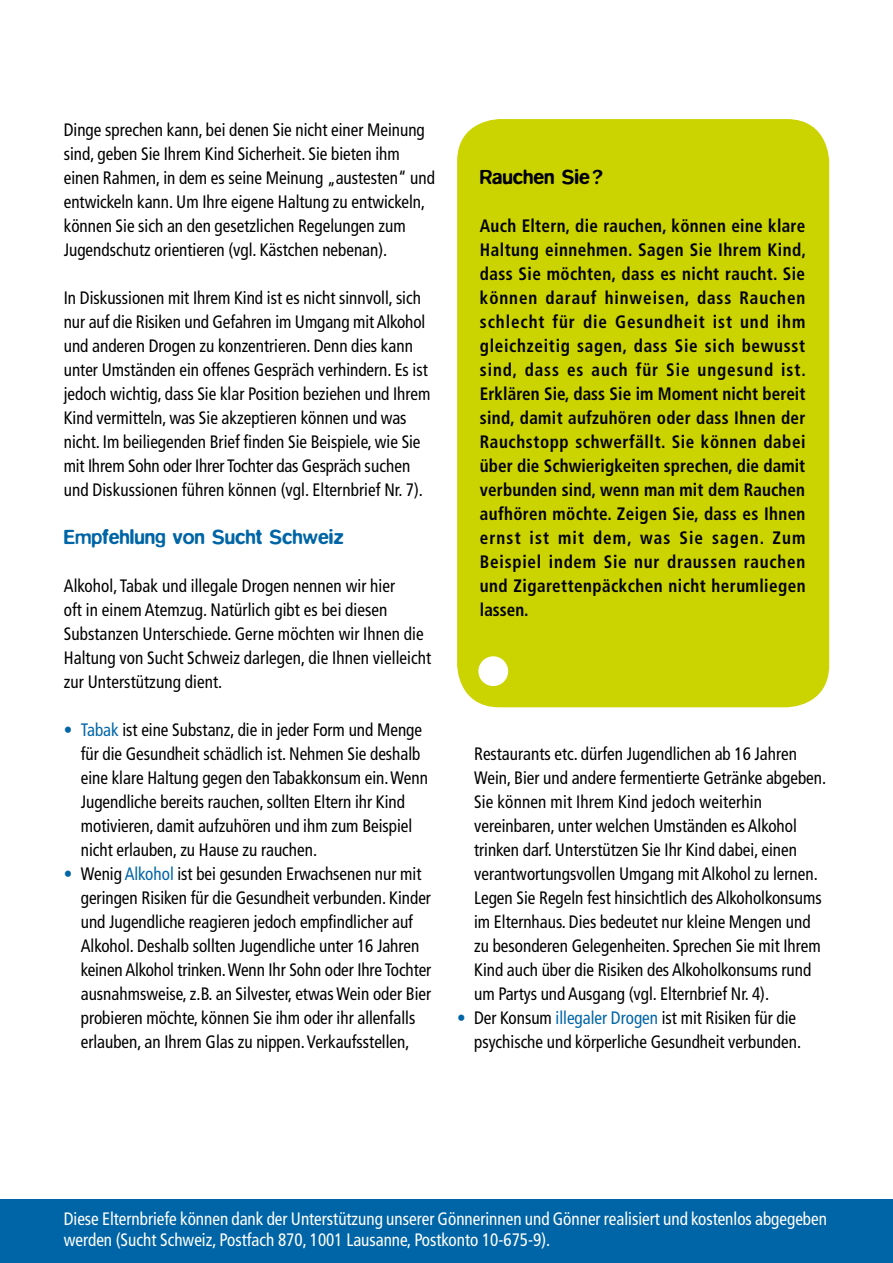
<style>
.page{position:relative;width:893px;height:1263px;background:#fff}
.page>*{position:absolute;margin:0;border:0;box-sizing:border-box;transform-origin:0 0}
.t1{font:500 21px "Blur";color:#0065a6;scale:.95 1}
.t2{font:500 21px "Blur";color:#000;scale:.95 1}
.t3{font:condensed 18px/24px "Frutiger";color:#000;scale:.95 1}
.t4{font:700 condensed 18px/24px "Frutiger";letter-spacing:.025em;color:#000;text-align:justify;scale:.95 1}
.t5{font:condensed 18px/21px "Frutiger";color:#fff;scale:.95 1}
.s1{color:#0065a6}
</style>
<div class="page">
<div style="left:0;top:1199px;width:893px;height:64px;background:#0065a6"></div>
<div style="left:457px;top:119px;width:372px;height:588px;background:#cbd300;border-radius:43px"></div>
<div style="left:478px;top:656px;width:30px;height:30px;background:#fff;border-radius:50%"></div>
<p class="t3" style="left:64px;top:118px;width:392px">Dinge sprechen kann, bei denen Sie nicht einer Meinung sind, geben Sie Ihrem Kind Sicherheit. Sie bieten ihm einen Rahmen, in dem es seine Meinung „austesten“ und entwickeln kann. Um Ihre eigene Haltung zu entwickeln, können Sie sich an den gesetzlichen Regelungen zum Jugendschutz orientieren (vgl. Kästchen nebenan).</p>
<p class="t3" style="left:64px;top:286px;width:388px">In Diskussionen mit Ihrem Kind ist es nicht sinnvoll, sich nur auf die Risiken und Gefahren im Umgang mit Alkohol und anderen Drogen zu konzentrieren. Denn dies kann unter Umständen ein offenes Gespräch verhindern. Es ist jedoch wichtig, dass Sie klar Position beziehen und Ihrem Kind vermitteln, was Sie akzeptieren können und was nicht. Im beiliegenden Brief finden Sie Beispiele, wie Sie mit Ihrem Sohn oder Ihrer Tochter das Gespräch suchen und Diskussionen führen können (vgl. Elternbrief Nr. 7).</p>
<p class="t1" style="left:64px;top:524px;width:296px">Empfehlung von Sucht Schweiz</p>
<p class="t3" style="left:64px;top:574px;width:388px">Alkohol, Tabak und illegale Drogen nennen wir hier<br>oft in einem Atemzug. Natürlich gibt es bei diesen Substanzen Unterschiede. Gerne möchten wir Ihnen die Haltung von Sucht Schweiz darlegen, die Ihnen vielleicht zur Unterstützung dient.</p>
<p class="t3" style="left:81px;top:718px;width:367px;text-indent:-17px"><span class="s1">• Tabak</span> ist eine Substanz, die in jeder Form und Menge für die Gesundheit schädlich ist. Nehmen Sie deshalb eine klare Haltung gegen den Tabakkonsum ein. Wenn Jugendliche bereits rauchen, sollten Eltern ihr Kind motivieren, damit aufzuhören und ihm zum Beispiel nicht erlauben, zu Hause zu rauchen.</p>
<p class="t3" style="left:81px;top:862px;width:370px;text-indent:-17px"><span class="s1">•</span> Wenig <span class="s1">Alkohol</span> ist bei gesunden Erwachsenen nur mit geringen Risiken für die Gesundheit verbunden. Kinder und Jugendliche reagieren jedoch empfindlicher auf Alkohol. Deshalb sollten Jugendliche unter 16 Jahren keinen Alkohol trinken. Wenn Ihr Sohn oder Ihre Tochter ausnahmsweise, z.B. an Silvester, etwas Wein oder Bier probieren möchte, können Sie ihm oder ihr allenfalls erlauben, an Ihrem Glas zu nippen. Verkaufsstellen,</p>
<p class="t2" style="left:480px;top:164px;width:131px">Rauchen Sie?</p>
<p class="t4" style="left:480px;top:214px;width:345px">Auch Eltern, die rauchen, können eine klare Haltung einnehmen. Sagen Sie Ihrem Kind, dass Sie möchten, dass es nicht raucht. Sie können darauf hinweisen, dass Rauchen schlecht für die Gesundheit ist und ihm gleichzeitig sagen, dass Sie sich bewusst sind, dass es auch für Sie ungesund ist.<br>Erklären Sie, dass Sie im Moment nicht bereit sind, damit aufzuhören oder dass Ihnen der Rauchstopp schwerfällt. Sie können dabei über die Schwierigkeiten sprechen, die damit verbunden sind, wenn man mit dem Rauchen aufhören möchte. Zeigen Sie, dass es Ihnen ernst ist mit dem, was Sie sagen. Zum Beispiel indem Sie nur draussen rauchen und Zigarettenpäckchen nicht herumliegen lassen.</p>
<p class="t3" style="left:474px;top:742px;width:372px">Restaurants etc. dürfen Jugendlichen ab 16 Jahren Wein, Bier und andere fermentierte Getränke abgeben.<br>Sie können mit Ihrem Kind jedoch weiterhin vereinbaren, unter welchen Umständen es Alkohol trinken darf. Unterstützen Sie Ihr Kind dabei, einen verantwortungsvollen Umgang mit Alkohol zu lernen.<br>Legen Sie Regeln fest hinsichtlich des Alkoholkonsums im Elternhaus. Dies bedeutet nur kleine Mengen und zu besonderen Gelegenheiten. Sprechen Sie mit Ihrem Kind auch über die Risiken des Alkoholkonsums rund um Partys und Ausgang (vgl. Elternbrief Nr. 4).</p>
<p class="t3" style="left:457px;top:1006px;width:364px;text-align:right"><span class="s1">•</span> Der Konsum <span class="s1">illegaler Drogen</span> ist mit Risiken für die psychische und körperliche Gesundheit verbunden.</p>
<p class="t5" style="left:64px;top:1209px;width:805px">Diese Elternbriefe können dank der Unterstützung unserer Gönnerinnen und Gönner realisiert und kostenlos abgegeben werden (Sucht Schweiz, Postfach 870, 1001 Lausanne, Postkonto 10-675-9).</p>
</div>
